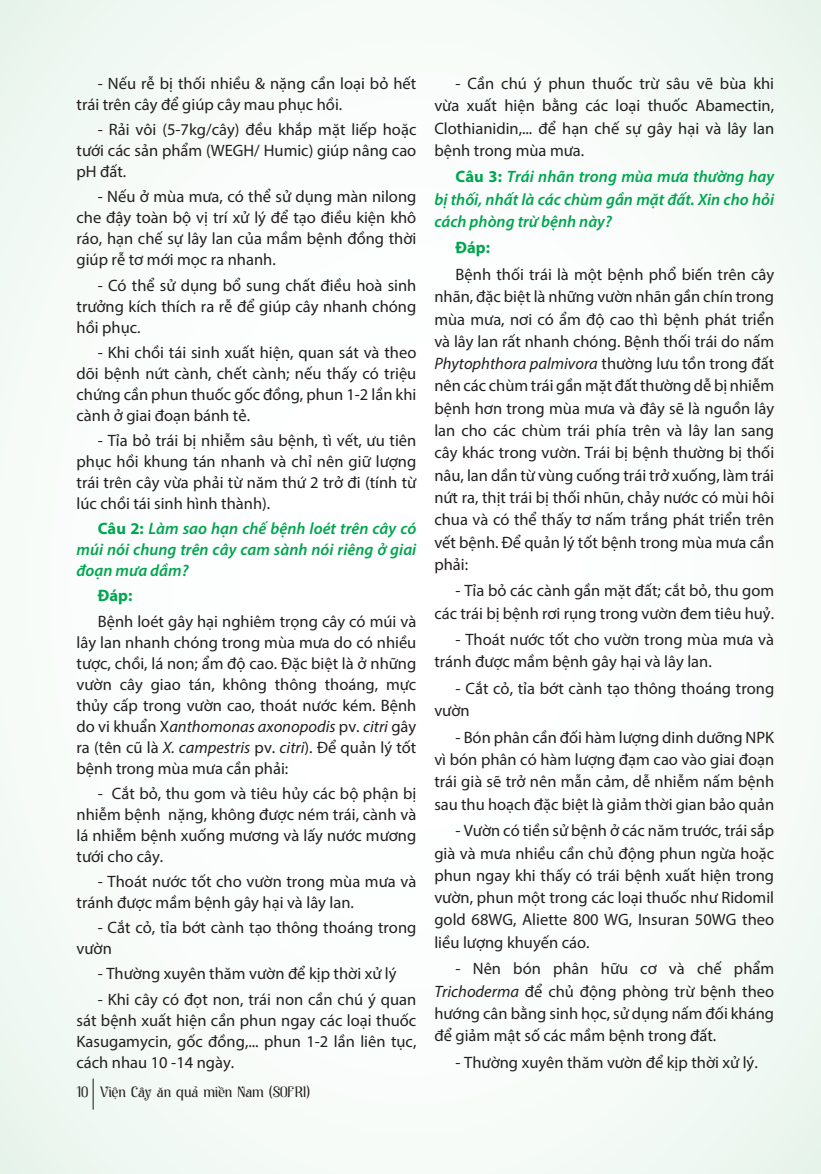
<style>
.page{position:relative;width:821px;height:1174px;background:#fafdfb}
.page>*{position:absolute;margin:0;border:0;box-sizing:border-box;transform-origin:0 0}
.t1{font:45px "UTM Times";color:#231f20;scale:.33 1}
.t2{font:16.5px/22.4px "Myriad Pro";color:#231f20;text-align:justify}
.t3{font:italic 600 16.5px/21px "Myriad Pro";color:#00a54f;text-align:justify}
.t4{font:700 16.5px "Myriad Pro";color:#00a54f}
.t5{font:15px "TUV Asheron II";color:#231f20}
.s1{font-weight:700;font-style:normal}
.s2{font-style:italic}
</style>
<div class="page">
<p class="t2" style="left:77px;top:73px;width:341px;line-height:21px;text-indent:21px">- Nếu rễ bị thối nhiều &amp; nặng cần loại bỏ hết trái trên cây để giúp cây mau phục hồi.</p>
<p class="t2" style="left:77px;top:119px;width:341px;line-height:21px;text-indent:21px">- Rải vôi (5-7kg/cây) đều khắp mặt liếp hoặc tưới các sản phẩm (WEGH/ Humic) giúp nâng cao pH đất.</p>
<p class="t2" style="left:77px;top:186px;width:341px;line-height:21px;text-indent:21px">- Nếu ở mùa mưa, có thể sử dụng màn nilong che đậy toàn bộ vị trí xử lý để tạo điều kiện khô ráo, hạn chế sự lây lan của mầm bệnh đồng thời giúp rễ tơ mới mọc ra nhanh.</p>
<p class="t2" style="left:77px;top:274px;width:341px;line-height:21px;text-indent:21px">- Có thể sử dụng bổ sung chất điều hoà sinh trưởng kích thích ra rễ để giúp cây nhanh chóng hồi phục.</p>
<p class="t2" style="left:77px;top:341px;width:341px;line-height:21px;text-indent:21px">- Khi chồi tái sinh xuất hiện, quan sát và theo dõi bệnh nứt cành, chết cành; nếu thấy có triệu chứng cần phun thuốc gốc đồng, phun 1-2 lần khi cành ở giai đoạn bánh tẻ.</p>
<p class="t2" style="left:77px;top:430px;width:341px;line-height:21px;text-indent:21px">- Tỉa bỏ trái bị nhiễm sâu bệnh, tì vết, ưu tiên phục hồi khung tán nhanh và chỉ nên giữ lượng trái trên cây vừa phải từ năm thứ 2 trở đi (tính từ lúc chồi tái sinh hình thành).</p>
<p class="t3" style="left:77px;top:518px;width:341px;text-indent:21px"><span class="s1">Câu 2:</span> Làm sao hạn chế bệnh loét trên cây có múi nói chung trên cây cam sành nói riêng ở giai đoạn mưa dầm?</p>
<p class="t4" style="left:98px;top:585px;width:36px">Đáp:</p>
<p class="t2" style="left:77px;top:610px;width:341px;line-height:21px;text-indent:21px">Bệnh loét gây hại nghiêm trọng cây có múi và lây lan nhanh chóng trong mùa mưa do có nhiều tược, chồi, lá non; ẩm độ cao. Đặc biệt là ở những vườn cây giao tán, không thông thoáng, mực thủy cấp trong vườn cao, thoát nước kém. Bệnh do vi khuẩn X<span class="s2">anthomonas axonopodis</span> pv. <span class="s2">citri</span> gây ra (tên cũ là <span class="s2">X. campestris</span> pv. <span class="s2">citri</span>). Để quản lý tốt bệnh trong mùa mưa cần phải:</p>
<p class="t2" style="left:77px;top:782px;width:341px;line-height:21px;text-indent:21px">- Cắt bỏ, thu gom và tiêu hủy các bộ phận bị nhiễm bệnh nặng, không được ném trái, cành và lá nhiễm bệnh xuống mương và lấy nước mương tưới cho cây.</p>
<p class="t2" style="left:77px;top:870px;width:341px;line-height:21px;text-indent:21px">- Thoát nước tốt cho vườn trong mùa mưa và tránh được mầm bệnh gây hại và lây lan.</p>
<p class="t2" style="left:77px;top:917px;width:341px;line-height:21px;text-indent:21px">- Cắt cỏ, tỉa bớt cành tạo thông thoáng trong vườn</p>
<p class="t2" style="left:98px;top:962px;width:300px">- Thường xuyên thăm vườn để kịp thời xử lý</p>
<p class="t2" style="left:77px;top:988px;width:341px;line-height:21px;text-indent:21px">- Khi cây có đọt non, trái non cần chú ý quan sát bệnh xuất hiện cần phun ngay các loại thuốc Kasugamycin, gốc đồng,... phun 1-2 lần liên tục, cách nhau 10 -14 ngày.</p>
<p class="t5" style="left:77px;top:1082px;width:13px">10</p>
<h1 class="t1" style="left:92px;top:1062px;width:11px">|</h1>
<p class="t5" style="left:100px;top:1082px;width:212px">Viện Cây ăn quả miền Nam (SOFRI)</p>
<p class="t2" style="left:434px;top:72px;width:341px;text-indent:21px">- Cần chú ý phun thuốc trừ sâu vẽ bùa khi vừa xuất hiện bằng các loại thuốc Abamectin, Clothianidin,... để hạn chế sự gây hại và lây lan bệnh trong mùa mưa.</p>
<p class="t3" style="left:434px;top:165px;width:341px;line-height:22.4px;text-indent:21px"><span class="s1">Câu 3:</span> Trái nhãn trong mùa mưa thường hay bị thối, nhất là các chùm gần mặt đất. Xin cho hỏi cách phòng trừ bệnh này?</p>
<p class="t4" style="left:455px;top:237px;width:36px">Đáp:</p>
<p class="t2" style="left:434px;top:263px;width:341px;text-indent:21px">Bệnh thối trái là một bệnh phổ biến trên cây nhãn, đặc biệt là những vườn nhãn gần chín trong mùa mưa, nơi có ẩm độ cao thì bệnh phát triển và lây lan rất nhanh chóng. Bệnh thối trái do nấm <span class="s2">Phytophthora palmivora</span> thường lưu tồn trong đất nên các chùm trái gần mặt đất thường dễ bị nhiễm bệnh hơn trong mùa mưa và đây sẽ là nguồn lây lan cho các chùm trái phía trên và lây lan sang cây khác trong vườn. Trái bị bệnh thường bị thối nâu, lan dần từ vùng cuống trái trở xuống, làm trái nứt ra, thịt trái bị thối nhũn, chảy nước có mùi hôi chua và có thể thấy tơ nấm trắng phát triển trên vết bệnh. Để quản lý tốt bệnh trong mùa mưa cần phải:</p>
<p class="t2" style="left:434px;top:579px;width:341px;text-align:right">- Tỉa bỏ các cành gần mặt đất; cắt bỏ, thu gom các trái bị bệnh rơi rụng trong vườn đem tiêu huỷ.</p>
<p class="t2" style="left:434px;top:628px;width:341px;text-indent:21px">- Thoát nước tốt cho vườn trong mùa mưa và tránh được mầm bệnh gây hại và lây lan.</p>
<p class="t2" style="left:434px;top:677px;width:341px;text-indent:21px">- Cắt cỏ, tỉa bớt cành tạo thông thoáng trong vườn</p>
<p class="t2" style="left:434px;top:726px;width:341px;text-indent:21px">- Bón phân cần đối hàm lượng dinh dưỡng NPK vì bón phân có hàm lượng đạm cao vào giai đoạn trái già sẽ trở nên mẫn cảm, dễ nhiễm nấm bệnh sau thu hoạch đặc biệt là giảm thời gian bảo quản</p>
<p class="t2" style="left:434px;top:819px;width:341px;text-indent:21px">- Vườn có tiền sử bệnh ở các năm trước, trái sắp già và mưa nhiều cần chủ động phun ngừa hoặc phun ngay khi thấy có trái bệnh xuất hiện trong vườn, phun một trong các loại thuốc như Ridomil gold 68WG, Aliette 800 WG, Insuran 50WG theo liều lượng khuyến cáo.</p>
<p class="t2" style="left:434px;top:957px;width:341px;text-indent:21px">- Nên bón phân hữu cơ và chế phẩm <span class="s2">Trichoderma</span> để chủ động phòng trừ bệnh theo hướng cân bằng sinh học, sử dụng nấm đối kháng để giảm mật số các mầm bệnh trong đất.</p>
<p class="t2" style="left:455px;top:1050px;width:304px">- Thường xuyên thăm vườn để kịp thời xử lý.</p>
</div>
